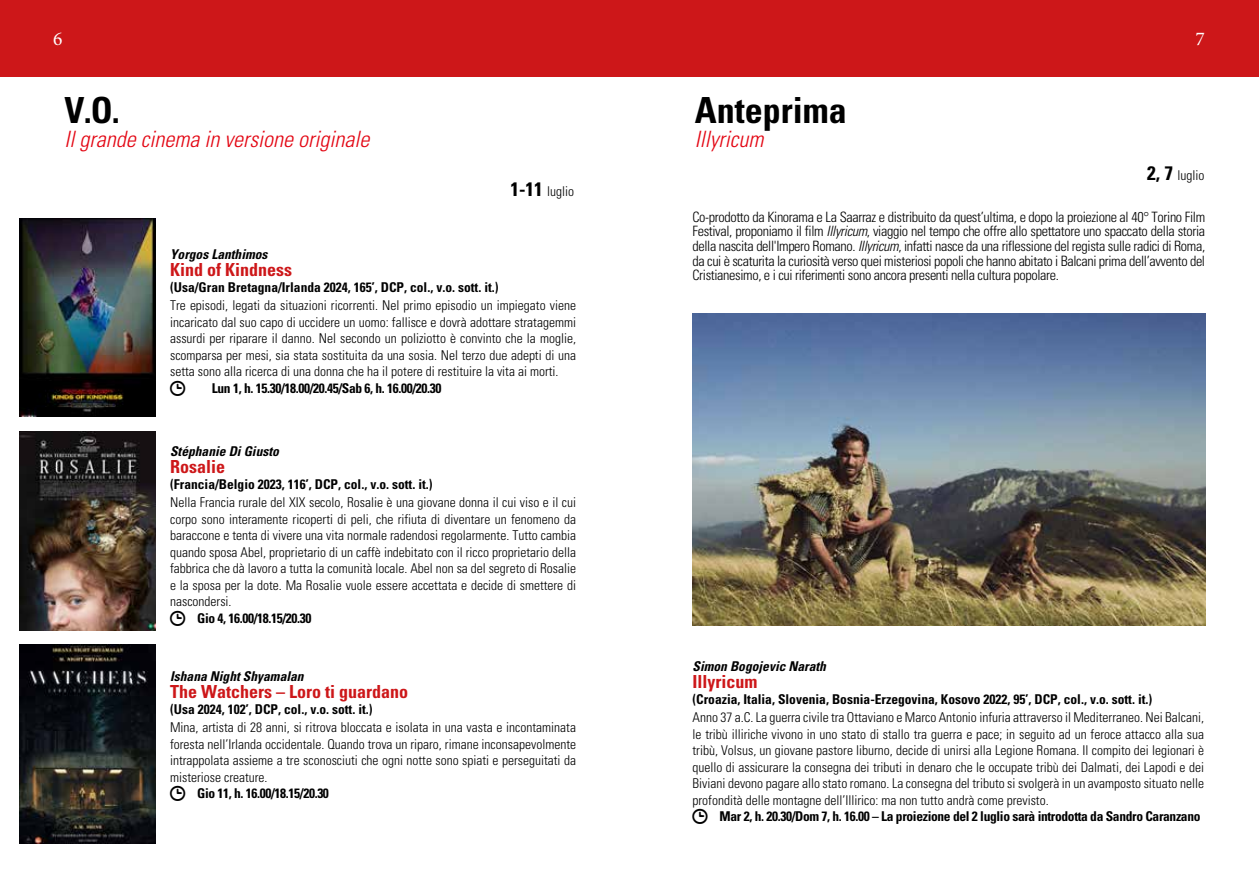
<style>
.page{position:relative;width:1259px;height:893px;background:#fff}
.page>*{position:absolute;margin:0;border:0;box-sizing:border-box;transform-origin:0 0}
.t1{font:700 condensed 36px "Univers";color:#000}
.t2{font:italic 300 condensed 22.5px "Univers";color:#e30613}
.t3{font:19.5px "Minion Pro";color:#fff}
.t4{font:700 condensed 18px "Univers";color:#cd1719}
.t5{font:300 condensed 14.25px/14.7px "Univers";letter-spacing:-.025em;color:#000;text-align:justify}
.t6{font:300 condensed 13.5px/16.5px "Univers";color:#000;text-align:justify}
.t7{font:700 condensed 13.5px "Univers";color:#000}
.t8{font:700 condensed 13.5px "Univers";letter-spacing:-.025em;color:#000}
.t9{font:italic 700 condensed 13.5px "Univers";color:#000}
.s1{font-weight:700;font-size:19.5px}
.s2{font-style:italic}
</style>
<div class="page">
<img style="left:692px;top:314px;width:513px;height:311px">
<img style="left:20px;top:432px;width:136px;height:198px">
<img style="left:20px;top:218px;width:136px;height:199px">
<img style="left:20px;top:645px;width:136px;height:198px">
<div style="left:0;top:0;width:1259px;height:77px;background:#cd1719"></div>
<h3 class="t3" style="left:53px;top:26px;width:11px">6</h3>
<h3 class="t3" style="left:1195px;top:26px;width:11px">7</h3>
<h1 class="t1" style="left:65px;top:88px;width:57px">V.O.</h1>
<h2 class="t2" style="left:65px;top:126px;width:306px">Il grande cinema in versione originale</h2>
<p class="t6" style="left:510px;top:183px;width:65px"><span class="s1">1-11</span> luglio</p>
<p class="t9" style="left:170px;top:246px;width:99px">Yorgos Lanthimos</p>
<h3 class="t4" style="left:170px;top:258px;width:124px">Kind of Kindness</h3>
<p class="t7" style="left:170px;top:279px;width:330px">(Usa/Gran Bretagna/Irlanda 2024, 165’, DCP, col., v.o. sott. it.)</p>
<p class="t6" style="left:170px;top:297px;width:407px">Tre episodi, legati da situazioni ricorrenti. Nel primo episodio un impiegato viene incaricato dal suo capo di uccidere un uomo: fallisce e dovrà adottare stratagemmi assurdi per riparare il danno. Nel secondo un poliziotto è convinto che la moglie, scomparsa per mesi, sia stata sostituita da una sosia. Nel terzo due adepti di una setta sono alla ricerca di una donna che ha il potere di restituire la vita ai morti.</p>
<p class="t8" style="left:212px;top:379px;width:231px">Lun 1, h. 15.30/18.00/20.45/Sab 6, h. 16.00/20.30</p>
<p class="t9" style="left:170px;top:443px;width:110px">Stéphanie Di Giusto</p>
<h3 class="t4" style="left:170px;top:455px;width:57px">Rosalie</h3>
<p class="t7" style="left:170px;top:476px;width:264px">(Francia/Belgio 2023, 116’, DCP, col., v.o. sott. it.)</p>
<p class="t6" style="left:170px;top:494px;width:407px">Nella Francia rurale del XIX secolo, Rosalie è una giovane donna il cui viso e il cui corpo sono interamente ricoperti di peli, che rifiuta di diventare un fenomeno da baraccone e tenta di vivere una vita normale radendosi regolarmente. Tutto cambia quando sposa Abel, proprietario di un caffè indebitato con il ricco proprietario della fabbrica che dà lavoro a tutta la comunità locale. Abel non sa del segreto di Rosalie e la sposa per la dote. Ma Rosalie vuole essere accettata e decide di smettere di nascondersi.</p>
<p class="t8" style="left:197px;top:610px;width:116px">Gio 4, 16.00/18.15/20.30</p>
<p class="t9" style="left:170px;top:668px;width:135px">Ishana Night Shyamalan</p>
<h3 class="t4" style="left:170px;top:680px;width:239px">The Watchers – Loro ti guardano</h3>
<p class="t7" style="left:170px;top:701px;width:204px">(Usa 2024, 102’, DCP, col., v.o. sott. it.)</p>
<p class="t6" style="left:170px;top:719px;width:407px">Mina, artista di 28 anni, si ritrova bloccata e isolata in una vasta e incontaminata foresta nell’Irlanda occidentale. Quando trova un riparo, rimane inconsapevolmente intrappolata assieme a tre sconosciuti che ogni notte sono spiati e perseguitati da misteriose creature.</p>
<p class="t8" style="left:197px;top:785px;width:133px">Gio 11, h. 16.00/18.15/20.30</p>
<h1 class="t1" style="left:695px;top:89px;width:153px">Anteprima</h1>
<h2 class="t2" style="left:695px;top:126px;width:70px">Illyricum</h2>
<p class="t6" style="left:1147px;top:167px;width:59px"><span class="s1">2, 7</span> luglio</p>
<p class="t5" style="left:692px;top:209px;width:514px">Co-prodotto da Kinorama e La Saarraz e distribuito da quest’ultima, e dopo la proiezione al 40° Torino Film Festival, proponiamo il film <span class="s2">Illyricum</span>, viaggio nel tempo che offre allo spettatore uno spaccato della storia della nascita dell'Impero Romano. <span class="s2">Illyricum</span>, infatti nasce da una riflessione del regista sulle radici di Roma, da cui è scaturita la curiosità verso quei misteriosi popoli che hanno abitato i Balcani prima dell’avvento del Cristianesimo, e i cui riferimenti sono ancora presenti nella cultura popolare.</p>
<p class="t9" style="left:692px;top:658px;width:135px">Simon Bogojevic Narath</p>
<h3 class="t4" style="left:692px;top:670px;width:66px">Illyricum</h3>
<p class="t7" style="left:692px;top:691px;width:461px">(Croazia, Italia, Slovenia, Bosnia-Erzegovina, Kosovo 2022, 95’, DCP, col., v.o. sott. it.)</p>
<p class="t6" style="left:692px;top:709px;width:513px">Anno 37 a.C. La guerra civile tra Ottaviano e Marco Antonio infuria attraverso il Mediterraneo. Nei Balcani, le tribù illiriche vivono in uno stato di stallo tra guerra e pace; in seguito ad un feroce attacco alla sua tribù, Volsus, un giovane pastore liburno, decide di unirsi alla Legione Romana. Il compito dei legionari è quello di assicurare la consegna dei tributi in denaro che le occupate tribù dei Dalmati, dei Lapodi e dei Biviani devono pagare allo stato romano. La consegna del tributo si svolgerà in un avamposto situato nelle profondità delle montagne dell’Illirico: ma non tutto andrà come previsto.</p>
<p class="t8" style="left:719px;top:808px;width:482px">Mar 2, h. 20.30/Dom 7, h. 16.00 – La proiezione del 2 luglio sarà introdotta da Sandro Caranzano</p>
</div>
